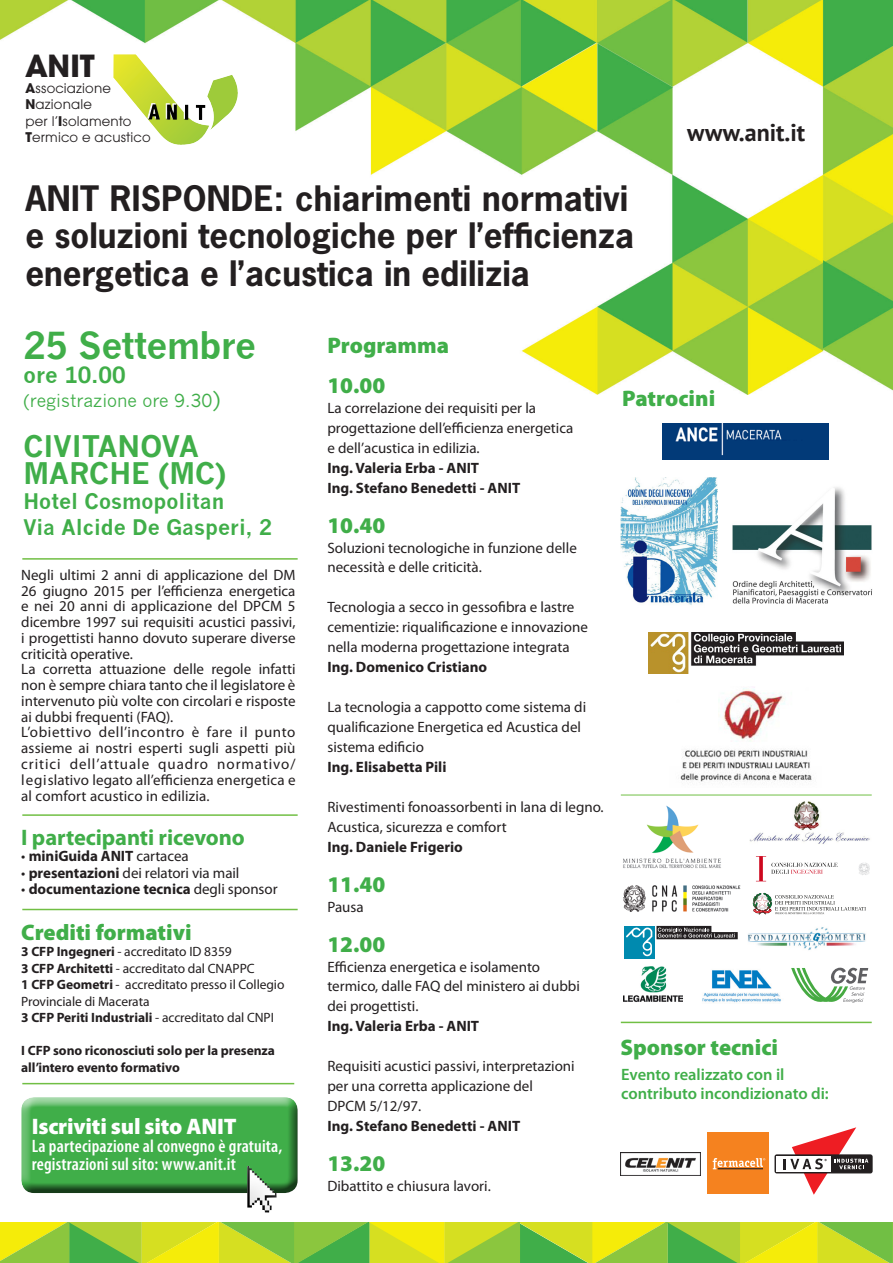
<style>
.page{position:relative;width:893px;height:1263px;background:#fff}
.page>*{position:absolute;margin:0;border:0;box-sizing:border-box;transform-origin:0 0}
.t1{font:700 36.3px "News Gothic";letter-spacing:-.02em;color:#40ae49}
.t2{font:700 33.6px "Avant Garde Md ITC";color:#231f20}
.t3{font:700 33px "News Gothic Std";color:#231f20}
.t4{font:700 29.1px "News Gothic";color:#40ae49}
.t5{font:700 24px "PT Sans";color:#231f20}
.t6{font:900 22.5px "Myriad Pro";color:#40ae49}
.t7{font:700 22.5px "Myriad Pro";letter-spacing:-.005em;color:#40ae49}
.t8{font:900 22.5px "Myriad Pro";letter-spacing:-.01em;color:#fff}
.t9{font:700 21.9px "News Gothic";color:#40ae49}
.t10{font:700 21px "News Gothic";color:#40ae49}
.t11{font:600 condensed 18px "Myriad Pro";letter-spacing:.01em;color:#fff}
.t12{font:17.4px "News Gothic";color:#40ae49}
.t13{font:600 16.5px "Myriad Pro";color:#40ae49}
.t14{font:15px/15.8px "Myriad Pro";color:#231f20}
.t15{font:700 15px "Myriad Pro";color:#231f20}
.t16{font:14.7px "Avant Garde ITC";letter-spacing:.01em;color:#231f20}
.t17{font:13.5px/16.5px "Myriad Pro";letter-spacing:-.005em;color:#231f20}
.t18{font:700 13.5px "Myriad Pro";letter-spacing:-.005em;color:#231f20}
.s1{font-family:"Avant Garde Md ITC";font-weight:700}
.s2{font-size:21.9px}
.s3{font-weight:400}
.s4{font-weight:700}
</style>
<div class="page">
<img style="left:0;top:0;width:893px;height:394px">
<img style="left:113px;top:54px;width:21px;height:43px">
<hr style="left:22px;top:814px;width:276px;height:2px;background:#71bf44">
<hr style="left:22px;top:909px;width:276px;height:1px;background:#71bf44">
<hr style="left:22px;top:558px;width:276px;height:2px;background:#71bf44">
<hr style="left:22px;top:1083px;width:272px;height:1px;background:#71bf44">
<hr style="left:621px;top:1022px;width:251px;height:1px;background:#71bf44">
<hr style="left:621px;top:795px;width:251px;height:1px;background:#71bf44">
<div style="left:20px;top:1095px;width:278px;height:90px;background:#fff;opacity:.75"></div>
<div style="left:20px;top:1099px;width:278px;height:95px;background:#231f20;opacity:.75"></div>
<img style="left:702px;top:970px;width:79px;height:33px">
<div style="left:624px;top:926px;width:31px;height:33px;background:#008aaf"></div>
<svg style="left:626px;top:926px;width:112px;height:30px"></svg>
<img style="left:748px;top:927px;width:118px;height:23px">
<img style="left:623px;top:805px;width:98px;height:63px">
<img style="left:623px;top:966px;width:60px;height:36px">
<svg style="left:753px;top:893px;width:113px;height:22px"></svg>
<img style="left:623px;top:885px;width:118px;height:27px">
<img style="left:750px;top:801px;width:120px;height:43px">
<svg style="left:791px;top:968px;width:77px;height:35px"></svg>
<svg style="left:0;top:1127px;width:893px;height:136px"></svg>
<svg style="left:756px;top:856px;width:81px;height:25px"></svg>
<svg style="left:858px;top:863px;width:12px;height:12px"></svg>
<img style="left:621px;top:478px;width:96px;height:127px">
<img style="left:732px;top:487px;width:140px;height:117px">
<img style="left:662px;top:424px;width:167px;height:35px">
<img style="left:648px;top:632px;width:196px;height:41px">
<img style="left:680px;top:687px;width:132px;height:96px">
<p class="t2" style="left:26px;top:45px;width:71px">ANIT</p>
<p class="t16" style="left:26px;top:80px;width:87px"><span class="s1">A</span>ssociazione</p>
<p class="t16" style="left:26px;top:96px;width:68px"><span class="s1">N</span>azionale</p>
<p class="t16" style="left:26px;top:112px;width:107px">per l’<span class="s1">I</span>solamento</p>
<p class="t16" style="left:26px;top:129px;width:127px"><span class="s1">T</span>ermico e acustico</p>
<p class="t3" style="left:26px;top:176px;width:604px">ANIT RISPONDE: chiarimenti normativi</p>
<p class="t3" style="left:26px;top:214px;width:610px">e soluzioni tecnologiche per l’efficienza</p>
<p class="t3" style="left:26px;top:251px;width:506px">energetica e l’acustica in edilizia</p>
<p class="t5" style="left:687px;top:117px;width:120px">www.anit.it</p>
<p class="t1" style="left:24px;top:324px;width:234px">25 Settembre</p>
<p class="t9" style="left:24px;top:362px;width:104px">ore 10.00</p>
<p class="t12" style="left:24px;top:390px;width:198px">(registrazione ore 9.30<span class="s2">)</span></p>
<p class="t4" style="left:24px;top:428px;width:177px">CIVITANOVA</p>
<p class="t4" style="left:24px;top:455px;width:204px">MARCHE (MC)</p>
<p class="t10" style="left:24px;top:489px;width:202px">Hotel Cosmopolitan</p>
<p class="t10" style="left:24px;top:514px;width:250px">Via Alcide De Gasperi, 2</p>
<p class="t14" style="left:21px;top:567px;width:276px;text-align:justify">Negli ultimi 2 anni di applicazione del DM 26 giugno 2015 per l’efficienza energetica e nei 20 anni di applicazione del DPCM 5 dicembre 1997 sui requisiti acustici passivi, i progettisti hanno dovuto superare diverse criticità operative.</p>
<p class="t14" style="left:21px;top:661px;width:276px;text-align:justify">La corretta attuazione delle regole infatti non è sempre chiara tanto che il legislatore è intervenuto più volte con circolari e risposte ai dubbi frequenti (FAQ).</p>
<p class="t14" style="left:21px;top:724px;width:276px;text-align:justify">L’obiettivo dell’incontro è fare il punto assieme ai nostri esperti sugli aspetti più critici dell’attuale quadro normativo/ legislativo legato all’efficienza energetica e al comfort acustico in edilizia.</p>
<p class="t7" style="left:21px;top:822px;width:225px">I partecipanti ricevono</p>
<p class="t15" style="left:21px;top:846px;width:169px"><span class="s3">•</span> miniGuida ANIT <span class="s3">cartacea</span></p>
<p class="t14" style="left:21px;top:865px;width:220px">• <span class="s4">presentazioni</span> dei relatori via mail</p>
<p class="t15" style="left:21px;top:879px;width:258px"><span class="s3">•</span> documentazione tecnica <span class="s3">degli sponsor</span></p>
<p class="t6" style="left:21px;top:917px;width:172px">Crediti formativi</p>
<p class="t17" style="left:21px;top:943px;width:212px"><span class="s4">3 CFP Ingegneri</span> - accreditato ID 8359</p>
<p class="t17" style="left:21px;top:960px;width:235px"><span class="s4">3 CFP Architetti</span> - accreditato dal CNAPPC</p>
<p class="t17" style="left:21px;top:976px;width:265px"><span class="s4">1 CFP Geometri</span> - accreditato presso il Collegio<br>Provinciale di Macerata</p>
<p class="t18" style="left:21px;top:1009px;width:254px">3 CFP Periti Industriali <span class="s3">- accreditato dal CNPI</span></p>
<p class="t18" style="left:21px;top:1042px;width:255px">I CFP sono riconosciuti solo per la presenza</p>
<p class="t18" style="left:21px;top:1058px;width:160px">all’intero evento formativo</p>
<p class="t8" style="left:32px;top:1112px;width:206px">Iscriviti sul sito ANIT</p>
<p class="t11" style="left:32px;top:1135px;width:252px">La partecipazione al convegno è gratuita,</p>
<p class="t11" style="left:32px;top:1153px;width:206px">registrazioni sul sito: www.anit.it</p>
<p class="t6" style="left:327px;top:330px;width:123px">Programma</p>
<p class="t6" style="left:327px;top:370px;width:59px">10.00</p>
<p class="t14" style="left:327px;top:400px;width:210px">La correlazione dei requisiti per la</p>
<p class="t14" style="left:327px;top:420px;width:247px">progettazione dell’efficienza energetica</p>
<p class="t14" style="left:327px;top:440px;width:154px">e dell’acustica in edilizia.</p>
<p class="t15" style="left:327px;top:458px;width:153px">Ing. Valeria Erba - ANIT</p>
<p class="t15" style="left:327px;top:478px;width:194px">Ing. Stefano Benedetti - ANIT</p>
<p class="t6" style="left:327px;top:510px;width:59px">10.40</p>
<p class="t14" style="left:327px;top:537px;width:251px;line-height:20px">Soluzioni tecnologiche in funzione delle necessità e delle criticità.</p>
<p class="t14" style="left:327px;top:597px;width:262px;line-height:20px">Tecnologia a secco in gessofibra e lastre cementizie: riqualificazione e innovazione nella moderna progettazione integrata</p>
<p class="t15" style="left:327px;top:657px;width:161px">Ing. Domenico Cristiano</p>
<p class="t14" style="left:327px;top:697px;width:260px;line-height:20px">La tecnologia a cappotto come sistema di qualificazione Energetica ed Acustica del sistema edificio</p>
<p class="t15" style="left:327px;top:757px;width:121px">Ing. Elisabetta Pili</p>
<p class="t14" style="left:327px;top:797px;width:278px;line-height:20px">Rivestimenti fonoassorbenti in lana di legno.<br>Acustica, sicurezza e comfort</p>
<p class="t15" style="left:327px;top:837px;width:137px">Ing. Daniele Frigerio</p>
<p class="t6" style="left:327px;top:869px;width:59px">11.40</p>
<p class="t14" style="left:327px;top:898px;width:38px">Pausa</p>
<p class="t6" style="left:327px;top:929px;width:59px">12.00</p>
<p class="t14" style="left:327px;top:958px;width:214px">Efficienza energetica e isolamento</p>
<p class="t14" style="left:327px;top:978px;width:254px">termico, dalle FAQ del ministero ai dubbi</p>
<p class="t14" style="left:327px;top:998px;width:93px">dei progettisti.</p>
<p class="t15" style="left:327px;top:1016px;width:153px">Ing. Valeria Erba - ANIT</p>
<p class="t14" style="left:327px;top:1058px;width:249px">Requisiti acustici passivi, interpretazioni</p>
<p class="t14" style="left:327px;top:1078px;width:207px">per una corretta applicazione del</p>
<p class="t14" style="left:327px;top:1098px;width:95px">DPCM 5/12/97.</p>
<p class="t15" style="left:327px;top:1116px;width:194px">Ing. Stefano Benedetti - ANIT</p>
<p class="t6" style="left:327px;top:1148px;width:59px">13.20</p>
<p class="t14" style="left:327px;top:1178px;width:165px">Dibattito e chiusura lavori.</p>
<p class="t6" style="left:622px;top:383px;width:94px">Patrocini</p>
<p class="t6" style="left:620px;top:1032px;width:159px">Sponsor tecnici</p>
<p class="t13" style="left:621px;top:1064px;width:165px">Evento realizzato con il</p>
<p class="t13" style="left:621px;top:1083px;width:209px">contributo incondizionato di:</p>
</div>
